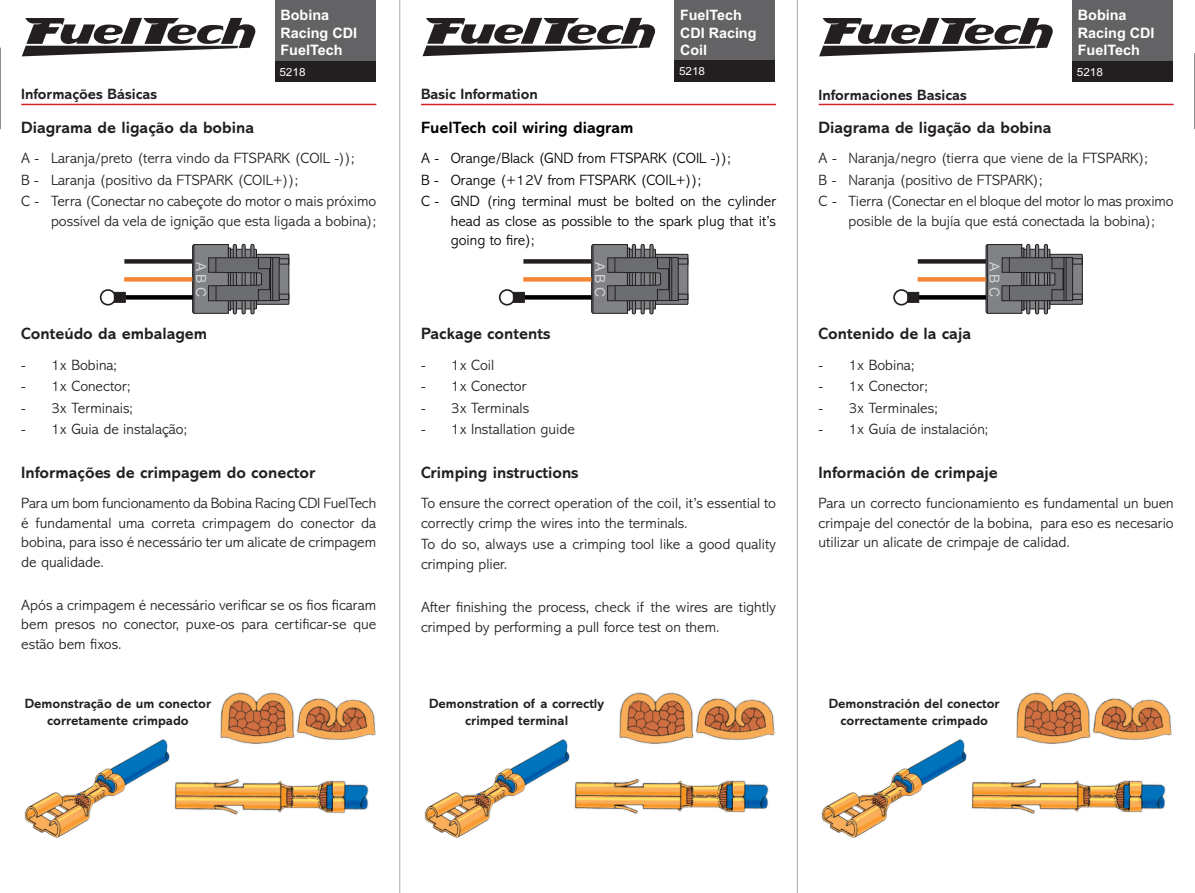
<style>
.page{position:relative;width:1195px;height:893px;background:#fff}
.page>*{position:absolute;margin:0;border:0;box-sizing:border-box;transform-origin:0 0}
.T-2{font:700 16.5px "Abadi MT Std";color:#231f20}
.T-2-2{font:700 16.5px "Abadi MT Std";color:#000}
.TX-00{font:300 15px/19.5px "Abadi MT Std";color:#231f20;text-align:justify}
.CT-00{font:300 15px/19.5px "Abadi MT Std";color:#231f20;text-align:right}
.CT-00-2{font:300 15px/19.5px "Abadi MT Std";color:#000;text-align:justify}
.t1{font:700 15px "Abadi MT Std";color:#231f20}
.t2{font:700 14.4px/17.2px "Arial";color:#fff}
.t3{font:13.95px "Arial";letter-spacing:.25em;color:#d1d2d4}
.Legenda{font:700 13.5px/16.5px "Abadi MT Std";color:#231f20;text-align:center}
.t4{font:11.25px "Arial";color:#fff;scale:1.05 1}
.t5{font:11.1px "Arial";color:#fff;scale:1.05 1}
</style>
<div class="page">
<hr style="left:797px;top:0;width:1px;height:893px;background:#a8a9ad">
<hr style="left:399px;top:0;width:1px;height:893px;background:#a8a9ad">
<hr style="left:1194px;top:53px;width:1px;height:76px;background:#231f20">
<hr style="left:0;top:48px;width:1px;height:81px;background:#231f20">
<hr style="left:21px;top:104px;width:355px;height:1px;background:#d1232a">
<hr style="left:421px;top:104px;width:355px;height:1px;background:#d1232a">
<hr style="left:819px;top:104px;width:355px;height:1px;background:#d1232a">
<div style="left:275px;top:59px;width:100px;height:23px;background:#231f20"></div>
<div style="left:275px;top:0;width:100px;height:60px;background:#636366"></div>
<svg style="left:22px;top:18px;width:233px;height:38px"></svg>
<div style="left:1072px;top:59px;width:101px;height:23px;background:#231f20"></div>
<div style="left:1072px;top:0;width:101px;height:60px;background:#636366"></div>
<svg style="left:819px;top:18px;width:234px;height:38px"></svg>
<div style="left:674px;top:59px;width:101px;height:23px;background:#231f20"></div>
<div style="left:674px;top:0;width:101px;height:60px;background:#636366"></div>
<svg style="left:422px;top:18px;width:233px;height:38px"></svg>
<img style="left:24px;top:739px;width:145px;height:99px">
<img style="left:174px;top:778px;width:195px;height:37px">
<img style="left:220px;top:692px;width:156px;height:52px">
<img style="left:424px;top:739px;width:145px;height:99px">
<img style="left:574px;top:778px;width:195px;height:36px">
<img style="left:619px;top:692px;width:156px;height:52px">
<img style="left:821px;top:739px;width:146px;height:99px">
<img style="left:971px;top:778px;width:195px;height:36px">
<img style="left:1016px;top:692px;width:156px;height:52px">
<svg style="left:192px;top:244px;width:97px;height:70px;background:#77787a"></svg>
<div style="left:124px;top:259px;width:69px;height:5px;background:#231f20"></div>
<div style="left:124px;top:277px;width:68px;height:5px;background:#f58634"></div>
<div style="left:124px;top:295px;width:69px;height:5px;background:#000"></div>
<div style="left:114px;top:292px;width:11px;height:11px;background:#231f20;border:1px solid #231f20"></div>
<div style="left:100px;top:289px;width:16px;height:17px;border:2px solid #231f20;border-radius:50%"></div>
<svg style="left:591px;top:244px;width:97px;height:70px;background:#77787a"></svg>
<div style="left:523px;top:259px;width:69px;height:5px;background:#231f20"></div>
<div style="left:523px;top:277px;width:68px;height:5px;background:#f58634"></div>
<div style="left:523px;top:295px;width:69px;height:5px;background:#000"></div>
<div style="left:513px;top:292px;width:11px;height:11px;background:#231f20;border:1px solid #231f20"></div>
<div style="left:499px;top:289px;width:16px;height:17px;border:2px solid #231f20;border-radius:50%"></div>
<svg style="left:986px;top:244px;width:97px;height:70px;background:#77787a"></svg>
<div style="left:918px;top:259px;width:68px;height:5px;background:#231f20"></div>
<div style="left:917px;top:277px;width:69px;height:5px;background:#f58634"></div>
<div style="left:918px;top:295px;width:68px;height:5px;background:#000"></div>
<div style="left:907px;top:292px;width:12px;height:11px;background:#231f20;border:1px solid #231f20"></div>
<div style="left:893px;top:289px;width:16px;height:17px;border:2px solid #231f20;border-radius:50%"></div>
<p class="t2" style="left:280px;top:8px;width:78px">Bobina<br>Racing CDI<br>FuelTech</p>
<p class="t4" style="left:279px;top:65px;width:26px">5218</p>
<p class="t2" style="left:680px;top:8px;width:78px">FuelTech<br>CDI Racing<br>Coil</p>
<p class="t5" style="left:679px;top:65px;width:26px">5218</p>
<p class="t1" style="left:21px;top:85px;width:137px">Informações Básicas</p>
<p class="t1" style="left:421px;top:85px;width:118px">Basic Information</p>
<p class="t1" style="left:819px;top:86px;width:150px">Informaciones Basicas</p>
<p class="t2" style="left:1078px;top:8px;width:78px">Bobina<br>Racing CDI<br>FuelTech</p>
<p class="t4" style="left:1077px;top:65px;width:26px">5218</p>
<p class="T-2" style="left:21px;top:118px;width:234px">Diagrama de ligação da bobina</p>
<p class="CT-00" style="left:21px;top:148px;width:335px">A - Laranja/preto (terra vindo da FTSPARK (COIL -));</p>
<p class="CT-00" style="left:21px;top:170px;width:278px">B - Laranja (positivo da FTSPARK (COIL+));</p>
<p class="CT-00" style="left:21px;top:192px;width:357px">C - Terra (Conectar no cabeçote do motor o mais próximo possível da vela de ignição que esta ligada a bobina);</p>
<p class="T-2-2" style="left:421px;top:118px;width:214px">FuelTech coil wiring diagram</p>
<p class="CT-00-2" style="left:421px;top:148px;width:311px">A - Orange/Black (GND from FTSPARK (COIL -));</p>
<p class="CT-00-2" style="left:421px;top:170px;width:282px">B - Orange (+12V from FTSPARK (COIL+));</p>
<p class="CT-00-2" style="left:451px;top:192px;width:327px;text-indent:-30px">C - GND (ring terminal must be bolted on the cylinder head as close as possible to the spark plug that it’s going to fire);</p>
<p class="T-2" style="left:819px;top:118px;width:234px">Diagrama de ligação da bobina</p>
<p class="CT-00" style="left:819px;top:148px;width:331px">A - Naranja/negro (tierra que viene de la FTSPARK);</p>
<p class="CT-00" style="left:819px;top:170px;width:226px">B - Naranja (positivo de FTSPARK);</p>
<p class="CT-00" style="left:848px;top:192px;width:327px;text-align:left;text-indent:-30px">C - Tierra (Conectar en el bloque del motor lo mas proximo posible de la bujía que está conectada la bobina);</p>
<p class="t3" style="left:209px;top:262px;width:37px;rotate:90deg">ABC</p>
<p class="t3" style="left:608px;top:262px;width:37px;rotate:90deg">ABC</p>
<p class="t3" style="left:1002px;top:262px;width:37px;rotate:90deg">ABC</p>
<p class="T-2" style="left:21px;top:324px;width:187px">Conteúdo da embalagem</p>
<p class="CT-00" style="left:21px;top:355px;width:97px">- 1x Bobina;</p>
<p class="CT-00" style="left:21px;top:377px;width:111px">- 1x Conector;</p>
<p class="CT-00" style="left:21px;top:398px;width:113px">- 3x Terminais;</p>
<p class="CT-00" style="left:21px;top:420px;width:167px">- 1x Guia de instalação;</p>
<p class="T-2" style="left:21px;top:463px;width:296px">Informações de crimpagem do conector</p>
<p class="TX-00" style="left:21px;top:494px;width:357px">Para um bom funcionamento da Bobina Racing CDI FuelTech é fundamental uma correta crimpagem do conector da bobina, para isso é necessário ter um alicate de crimpagem de qualidade.</p>
<p class="TX-00" style="left:21px;top:595px;width:357px">Após a crimpagem é necessário verificar se os fios ficaram bem presos no conector, puxe-os para certificar-se que estão bem fixos.</p>
<p class="Legenda" style="left:25px;top:696px;width:188px">Demonstração de um conector corretamente crimpado</p>
<p class="T-2" style="left:421px;top:324px;width:131px">Package contents</p>
<p class="CT-00" style="left:421px;top:355px;width:75px">- 1x Coil</p>
<p class="CT-00" style="left:421px;top:377px;width:107px">- 1x Conector</p>
<p class="CT-00" style="left:421px;top:398px;width:110px">- 3x Terminals</p>
<p class="CT-00" style="left:421px;top:420px;width:155px">- 1x Installation guide</p>
<p class="T-2" style="left:421px;top:463px;width:159px">Crimping instructions</p>
<p class="TX-00" style="left:421px;top:494px;width:357px">To ensure the correct operation of the coil, it’s essential to correctly crimp the wires into the terminals.</p>
<p class="TX-00" style="left:421px;top:535px;width:357px">To do so, always use a crimping tool like a good quality crimping plier.</p>
<p class="TX-00" style="left:421px;top:598px;width:357px">After finishing the process, check if the wires are tightly crimped by performing a pull force test on them.</p>
<p class="Legenda" style="left:429px;top:696px;width:177px">Demonstration of a correctly crimped terminal</p>
<p class="T-2" style="left:819px;top:324px;width:154px">Contenido de la caja</p>
<p class="CT-00" style="left:819px;top:355px;width:97px">- 1x Bobina;</p>
<p class="CT-00" style="left:819px;top:377px;width:111px">- 1x Conector;</p>
<p class="CT-00" style="left:819px;top:398px;width:121px">- 3x Terminales;</p>
<p class="CT-00" style="left:819px;top:420px;width:171px">- 1x Guía de instalación;</p>
<p class="T-2" style="left:819px;top:463px;width:181px">Información de crimpaje</p>
<p class="TX-00" style="left:819px;top:494px;width:357px">Para un correcto funcionamiento es fundamental un buen crimpaje del conectór de la bobina, para eso es necesario utilizar un alicate de crimpaje de calidad.</p>
<p class="Legenda" style="left:829px;top:696px;width:172px">Demonstración del conector correctamente crimpado</p>
</div>
